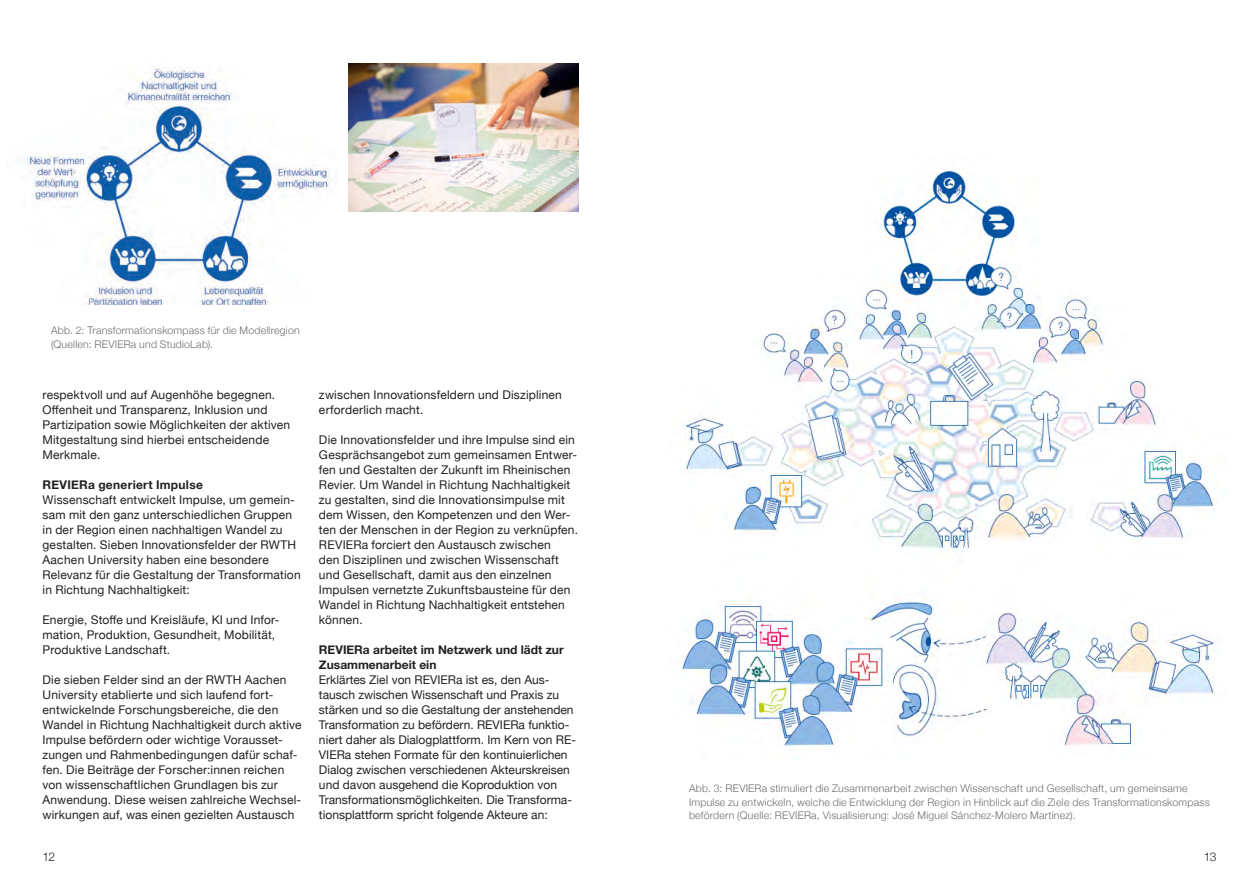
<style>
.page{position:relative;width:1259px;height:893px;background:#fff}
.page>*{position:absolute;margin:0;border:0;box-sizing:border-box;transform-origin:0 0}
.t1{font:12px/15px "Helvetica Neue";letter-spacing:.015em;color:#231f20}
.t2{font:700 12px/15px "Helvetica Neue";color:#231f20}
.t3{font:700 12px "Helvetica Neue";letter-spacing:.025em;color:#231f20}
.t4{font:300 12px "Helvetica Neue";color:#231f20}
.t5{font:300 10.5px/13.5px "Helvetica Neue";letter-spacing:.02em;color:#6c6d70}
</style>
<div class="page">
<img style="left:349px;top:64px;width:229px;height:147px">
<img style="left:681px;top:166px;width:546px;height:584px">
<img style="left:27px;top:67px;width:310px;height:237px">
<p class="t5" style="left:51px;top:323px;width:250px">Abb. 2: Transformationskompass für die Modellregion (Quellen: REVIERa und StudioLab).</p>
<p class="t1" style="left:43px;top:388px;width:249px">respektvoll und auf Augenhöhe begegnen.<br>Offenheit und Transparenz, Inklusion und Partizipation sowie Möglichkeiten der aktiven Mitgestaltung sind hierbei entscheidende Merkmale.</p>
<p class="t1" style="left:319px;top:388px;width:244px">zwischen Innovationsfeldern und Disziplinen erforderlich macht.</p>
<p class="t1" style="left:319px;top:433px;width:260px">Die Innovationsfelder und ihre Impulse sind ein Gesprächsangebot zum gemeinsamen Entwer&shy;fen und Gestalten der Zukunft im Rheinischen Revier. Um Wandel in Richtung Nachhaltigkeit zu gestalten, sind die Innovationsimpulse mit dem Wissen, den Kompetenzen und den Wer&shy;ten der Menschen in der Region zu verknüpfen.<br>REVIERa forciert den Austausch zwischen<br>den Disziplinen und zwischen Wissenschaft und Gesellschaft, damit aus den einzelnen Impulsen vernetzte Zukunftsbausteine für den Wandel in Richtung Nachhaltigkeit entstehen können.</p>
<p class="t2" style="left:319px;top:643px;width:246px">REVIERa arbeitet im Netzwerk und lädt zur<br>Zusammenarbeit ein</p>
<p class="t1" style="left:319px;top:673px;width:258px">Erklärtes Ziel von REVIERa ist es, den Aus&shy;tausch zwischen Wissenschaft und Praxis zu stärken und so die Gestaltung der anstehenden Transformation zu befördern. REVIERa funktio&shy;niert daher als Dialogplattform. Im Kern von RE-VIERa stehen Formate für den kontinuierlichen Dialog zwischen verschiedenen Akteurskreisen und davon ausgehend die Koproduktion von Transformationsmöglichkeiten. Die Transforma&shy;tionsplattform spricht folgende Akteure an:</p>
<p class="t3" style="left:43px;top:475px;width:162px">REVIERa generiert Impulse</p>
<p class="t1" style="left:43px;top:493px;width:260px">Wissenschaft entwickelt Impulse, um gemein&shy;sam mit den ganz unterschiedlichen Gruppen in der Region einen nachhaltigen Wandel zu gestalten. Sieben Innovationsfelder der RWTH Aachen University haben eine besondere Relevanz für die Gestaltung der Transformation in Richtung Nachhaltigkeit:</p>
<p class="t1" style="left:43px;top:613px;width:238px">Energie, Stoffe und Kreisläufe, KI und Infor&shy;mation, Produktion, Gesundheit, Mobilität,<br>Produktive Landschaft.</p>
<p class="t1" style="left:43px;top:673px;width:260px">Die sieben Felder sind an der RWTH Aachen University etablierte und sich laufend fort&shy;entwickelnde Forschungsbereiche, die den Wandel in Richtung Nachhaltigkeit durch aktive Impulse befördern oder wichtige Vorausset&shy;zungen und Rahmenbedingungen dafür schaf&shy;fen. Die Beiträge der Forscher:innen reichen von wissenschaftlichen Grundlagen bis zur Anwendung. Diese weisen zahlreiche Wechsel&shy;wirkungen auf, was einen gezielten Austausch</p>
<p class="t5" style="left:689px;top:781px;width:522px">Abb. 3: REVIERa stimuliert die Zusammenarbeit zwischen Wissenschaft und Gesellschaft, um gemeinsame<br>Impulse zu entwickeln, welche die Entwicklung der Region in Hinblick auf die Ziele des Transformationskompass befördern (Quelle: REVIERa, Visualisierung: José Miguel Sánchez-Molero Martínez).</p>
<p class="t4" style="left:43px;top:847px;width:14px">12</p>
<p class="t4" style="left:1203px;top:847px;width:14px">13</p>
</div>
